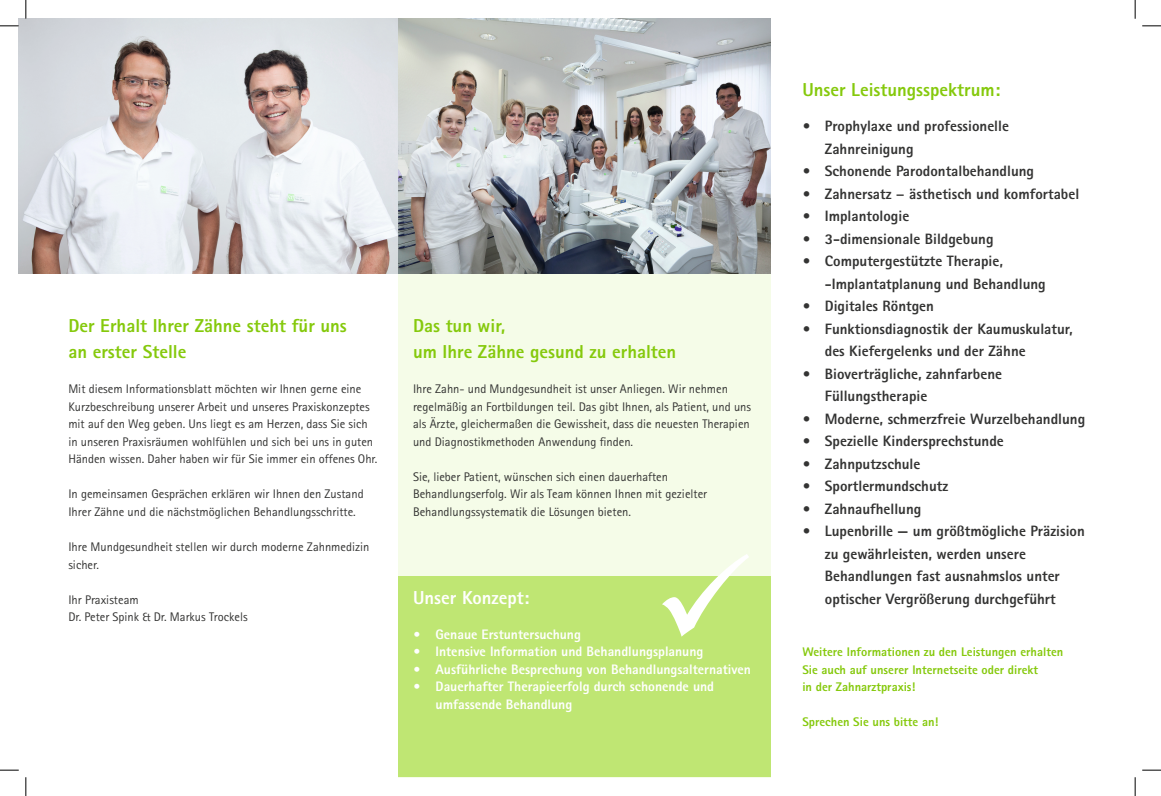
<style>
.page{position:relative;width:1161px;height:796px;background:#fff}
.page>*{position:absolute;margin:0;border:0;box-sizing:border-box;transform-origin:0 0}
.t1{font:800 18.75px/26.2px "Rotis Sans Serif";color:#85c90c}
.t2{font:800 18.75px "Rotis Sans Serif";color:#fff}
.t3{font:800 15px/22.5px "Rotis Sans Serif";color:#343433}
.t4{font:800 13.75px/17.5px "Rotis Sans Serif";color:#fff}
.t5{font:12.5px/17.5px "Rotis Sans Serif";color:#343433}
.t6{font:800 12.5px/17.5px "Rotis Sans Serif";color:#85c90c}
</style>
<div class="page">
<div style="left:398px;top:274px;width:372px;height:503px;background:#f5fce8"></div>
<img style="left:19px;top:19px;width:751px;height:255px">
<div style="left:398px;top:576px;width:372px;height:201px;background:#bfe673"></div>
<svg style="left:662px;top:554px;width:87px;height:82px"></svg>
<svg style="left:0;top:25px;width:19px;height:2px"></svg>
<svg style="left:1142px;top:25px;width:19px;height:2px"></svg>
<svg style="left:0;top:769px;width:19px;height:2px"></svg>
<svg style="left:1142px;top:769px;width:19px;height:2px"></svg>
<svg style="left:25px;top:0;width:2px;height:19px"></svg>
<svg style="left:25px;top:777px;width:2px;height:19px"></svg>
<svg style="left:1134px;top:0;width:2px;height:19px"></svg>
<svg style="left:1134px;top:777px;width:2px;height:19px"></svg>
<h1 class="t1" style="left:68px;top:312px;width:280px">Der Erhalt Ihrer Zähne steht für uns an erster Stelle</h1>
<p class="t5" style="left:68px;top:380px;width:310px">Mit diesem Informationsblatt möchten wir Ihnen gerne eine Kurzbeschreibung unserer Arbeit und unseres Praxiskonzeptes mit auf den Weg geben. Uns liegt es am Herzen, dass Sie sich in unseren Praxisräumen wohlfühlen und sich bei uns in guten Händen wissen. Daher haben wir für Sie immer ein offenes Ohr.</p>
<p class="t5" style="left:68px;top:485px;width:297px">In gemeinsamen Gesprächen erklären wir Ihnen den Zustand<br>Ihrer Zähne und die nächstmöglichen Behandlungsschritte.</p>
<p class="t5" style="left:68px;top:538px;width:303px">Ihre Mundgesundheit stellen wir durch moderne Zahnmedizin sicher.</p>
<p class="t5" style="left:68px;top:590px;width:181px">Ihr Praxisteam<br>Dr. Peter Spink &amp; Dr. Markus Trockels</p>
<h1 class="t1" style="left:413px;top:312px;width:265px">Das tun wir,<br>um Ihre Zähne gesund zu erhalten</h1>
<p class="t5" style="left:413px;top:380px;width:340px">Ihre Zahn- und Mundgesundheit ist unser Anliegen. Wir nehmen regelmäßig an Fortbildungen teil. Das gibt Ihnen, als Patient, und uns als Ärzte, gleichermaßen die Gewissheit, dass die neuesten Therapien und Diagnostikmethoden Anwendung finden.</p>
<p class="t5" style="left:413px;top:468px;width:296px">Sie, lieber Patient, wünschen sich einen dauerhaften<br>Behandlungserfolg. Wir als Team können Ihnen mit gezielter<br>Behandlungssystematik die Lösungen bieten.</p>
<h1 class="t2" style="left:413px;top:585px;width:118px">Unser Konzept:</h1>
<p class="t4" style="left:413px;top:625px;width:169px">• Genaue Erstuntersuchung</p>
<p class="t4" style="left:413px;top:642px;width:292px">• Intensive Information und Behandlungsplanung</p>
<p class="t4" style="left:413px;top:660px;width:339px">• Ausführliche Besprechung von Behandlungsalternativen</p>
<p class="t4" style="left:435px;top:677px;width:280px;text-indent:-22px">• Dauerhafter Therapieerfolg durch schonende und umfassende Behandlung</p>
<h1 class="t1" style="left:802px;top:76px;width:199px">Unser Leistungsspektrum:</h1>
<p class="t3" style="left:825px;top:115px;width:186px;text-indent:-22px">• Prophylaxe und professionelle<br>Zahnreinigung</p>
<p class="t3" style="left:802px;top:160px;width:233px">• Schonende Parodontalbehandlung</p>
<p class="t3" style="left:802px;top:182px;width:278px">• Zahnersatz − ästhetisch und komfortabel</p>
<p class="t3" style="left:802px;top:205px;width:108px">• Implantologie</p>
<p class="t3" style="left:802px;top:227px;width:193px">• 3-dimensionale Bildgebung</p>
<p class="t3" style="left:825px;top:250px;width:222px;text-indent:-22px">• Computergestützte Therapie, -Implantatplanung und Behandlung</p>
<p class="t3" style="left:802px;top:295px;width:133px">• Digitales Röntgen</p>
<p class="t3" style="left:825px;top:317px;width:249px;text-indent:-22px">• Funktionsdiagnostik der Kaumuskulatur, des Kiefergelenks und der Zähne</p>
<p class="t3" style="left:825px;top:362px;width:179px;text-indent:-22px">• Bioverträgliche, zahnfarbene<br>Füllungstherapie</p>
<p class="t3" style="left:802px;top:407px;width:284px">• Moderne, schmerzfreie Wurzelbehandlung</p>
<p class="t3" style="left:802px;top:430px;width:203px">• Spezielle Kindersprechstunde</p>
<p class="t3" style="left:802px;top:452px;width:120px">• Zahnputzschule</p>
<p class="t3" style="left:802px;top:475px;width:147px">• Sportlermundschutz</p>
<p class="t3" style="left:802px;top:497px;width:120px">• Zahnaufhellung</p>
<p class="t3" style="left:825px;top:520px;width:261px;text-indent:-22px">• Lupenbrille — um größtmögliche Präzision zu gewährleisten, werden unsere Behandlungen fast ausnahmslos unter optischer Vergrößerung durchgeführt</p>
<p class="t6" style="left:802px;top:643px;width:262px">Weitere Informationen zu den Leistungen erhalten<br>Sie auch auf unserer Internetseite oder direkt<br>in der Zahnarztpraxis!</p>
<p class="t6" style="left:802px;top:713px;width:138px">Sprechen Sie uns bitte an!</p>
</div>
